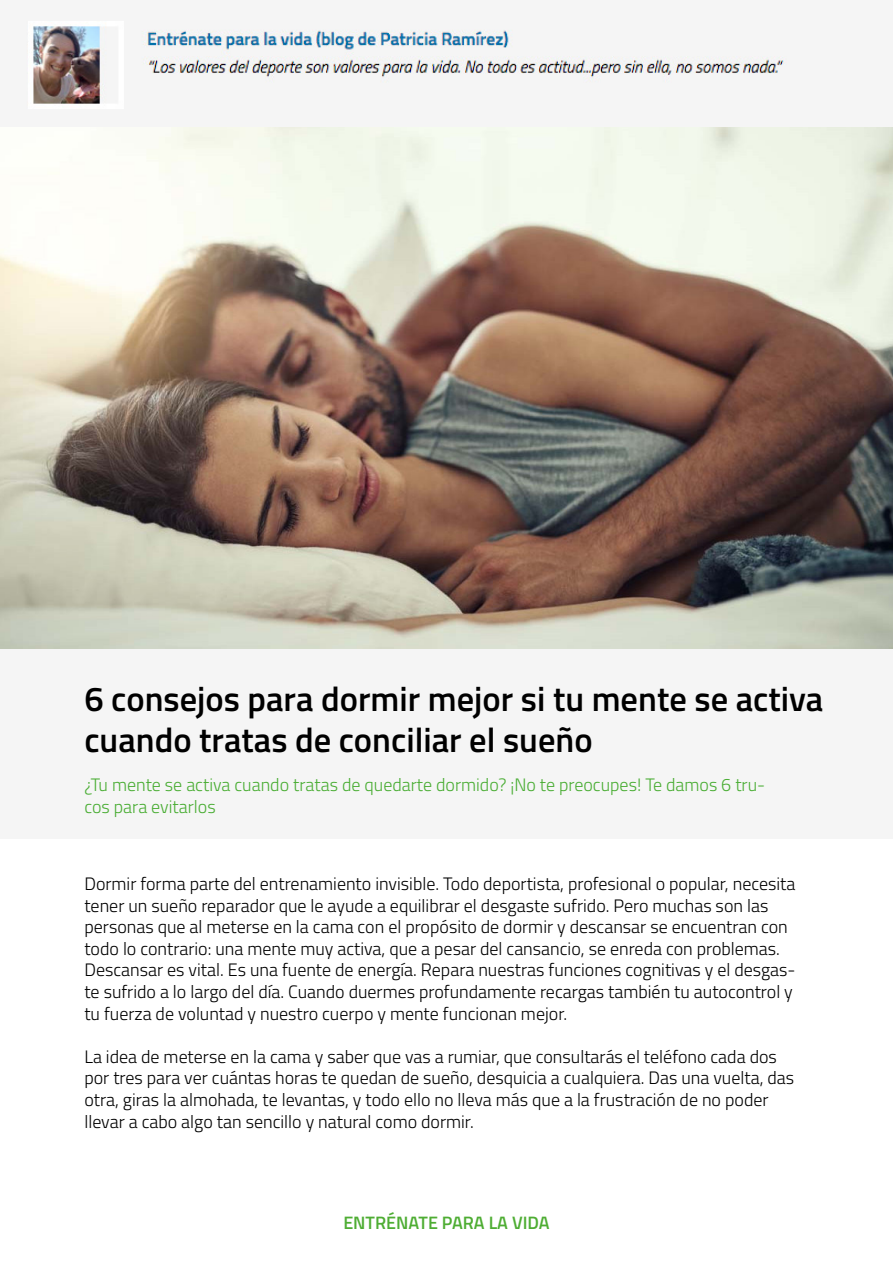
<style>
.page{position:relative;width:893px;height:1263px;background:#fff}
.page>*{position:absolute;margin:0;border:0;box-sizing:border-box;transform-origin:0 0}
.t1{font:600 34.5px/41.4px "Titillium Web";color:#000}
.t2{font:300 18px/21.6px "Titillium Web";color:#000}
.t3{font:300 18px/21.6px "Titillium Web";color:#49ad33}
.t4{font:600 18px "Titillium Web";color:#4ead33}
</style>
<div class="page">
<div style="left:0;top:0;width:893px;height:128px;background:#f5f5f5"></div>
<div style="left:0;top:646px;width:893px;height:192px;background:#f5f5f5"></div>
<img style="left:33px;top:26px;width:751px;height:78px">
<img style="left:0;top:128px;width:893px;height:520px">
<h1 class="t1" style="left:84px;top:676px;width:740px">6 consejos para dormir mejor si tu mente se activa cuando tratas de conciliar el sueño</h1>
<p class="t3" style="left:84px;top:773px;width:682px">¿Tu mente se activa cuando tratas de quedarte dormido? ¡No te preocupes! Te damos 6 tru&shy;cos para evitarlos</p>
<p class="t2" style="left:84px;top:872px;width:713px">Dormir forma parte del entrenamiento invisible. Todo deportista, profesional o popular, necesita tener un sueño reparador que le ayude a equilibrar el desgaste sufrido. Pero muchas son las personas que al meterse en la cama con el propósito de dormir y descansar se encuentran con todo lo contrario: una mente muy activa, que a pesar del cansancio, se enreda con problemas.<br>Descansar es vital. Es una fuente de energía. Repara nuestras funciones cognitivas y el desgas&shy;te sufrido a lo largo del día. Cuando duermes profundamente recargas también tu autocontrol y tu fuerza de voluntad y nuestro cuerpo y mente funcionan mejor.</p>
<p class="t2" style="left:84px;top:1045px;width:711px">La idea de meterse en la cama y saber que vas a rumiar, que consultarás el teléfono cada dos por tres para ver cuántas horas te quedan de sueño, desquicia a cualquiera. Das una vuelta, das otra, giras la almohada, te levantas, y todo ello no lleva más que a la frustración de no poder llevar a cabo algo tan sencillo y natural como dormir.</p>
<p class="t4" style="left:343px;top:1209px;width:208px">ENTRÉNATE PARA LA VIDA</p>
</div>
